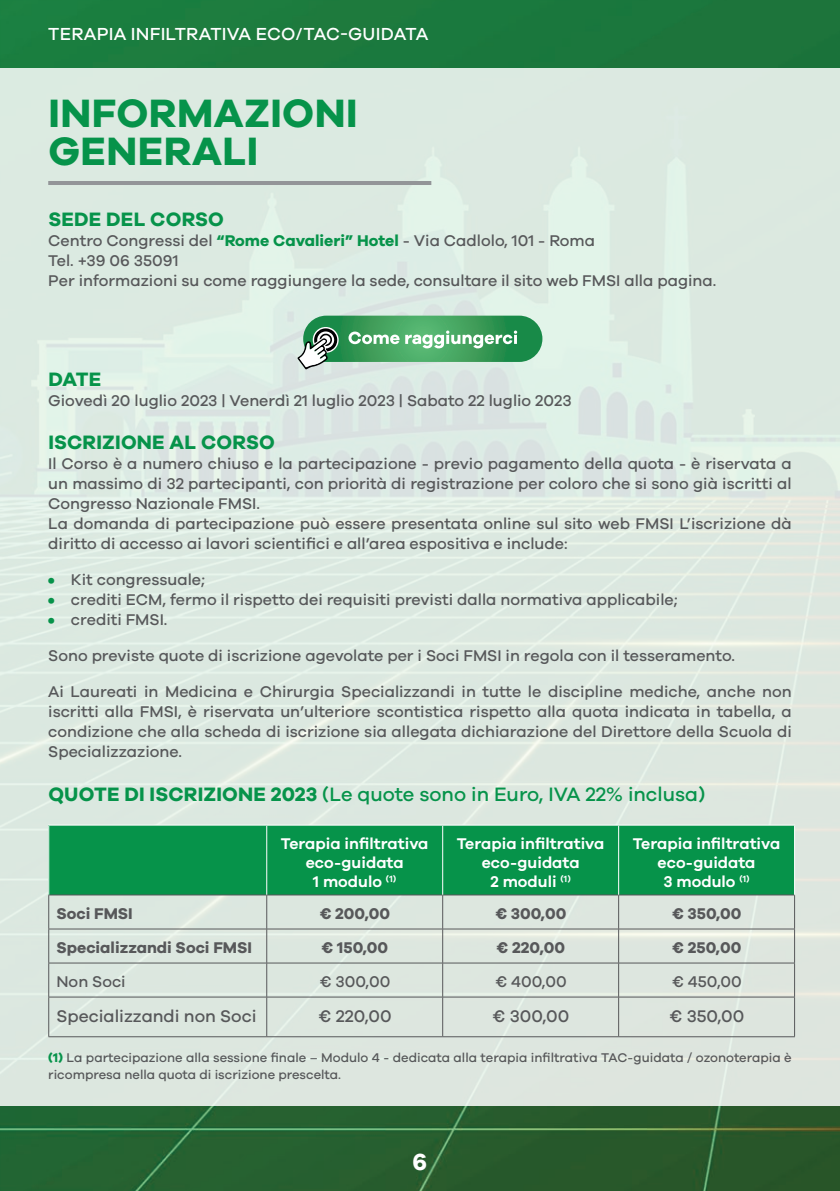
<style>
.page{position:relative;width:840px;height:1191px;background:#fff}
.page>*{position:absolute;margin:0;border:0;box-sizing:border-box;transform-origin:0 0}
.t1{font:700 40.8px/38px "Galano Grotesque";letter-spacing:.01em;color:#06934a}
.t2{font:700 24px "Galano Grotesque";color:#fff}
.t3{font:500 20px "Galano Grotesque";color:#06934a}
.t4{font:700 20px "Galano Grotesque";letter-spacing:.01em;color:#06934a}
.t5{font:500 18px "Galano Grotesque";letter-spacing:.01em;color:#fff}
.t6{font:500 17.4px "Galano Grotesque";color:#57585a}
.t7{font:500 16px/20px "Galano Grotesque";color:#57585a}
.t8{font:600 16px/19.2px "Galano Grotesque";color:#fff;text-align:center}
.t9{font:700 16px "Galano Grotesque";color:#57585a}
.t10{font:500 13px/17px "Galano Grotesque";color:#57585a}
.s1{font-weight:700;color:#06934a}
.s2{font-weight:900;color:#06934a}
.s3{font-weight:700}
</style>
<div class="page">
<img style="left:0;top:0;width:839px;height:1191px">
<div style="left:0;top:68px;width:839px;height:1038px;background:#dce8e0"></div>
<hr style="left:48px;top:181px;width:383px;height:4px;background:#939598">
<div style="left:49px;top:825px;width:217px;height:70px;background:#06934a"></div>
<div style="left:267px;top:825px;width:526px;height:69px;background:#06934a"></div>
<hr style="left:48px;top:894px;width:218px;height:1px;background:#57585a">
<hr style="left:48px;top:895px;width:1px;height:33px;background:#57585a">
<hr style="left:266px;top:894px;width:176px;height:1px;background:#57585a">
<hr style="left:266px;top:895px;width:1px;height:33px;background:#57585a">
<hr style="left:442px;top:894px;width:176px;height:1px;background:#57585a">
<hr style="left:442px;top:895px;width:1px;height:33px;background:#57585a">
<hr style="left:618px;top:894px;width:176px;height:1px;background:#57585a">
<hr style="left:618px;top:895px;width:1px;height:33px;background:#57585a">
<hr style="left:793px;top:895px;width:1px;height:33px;background:#57585a">
<hr style="left:48px;top:928px;width:218px;height:1px;background:#57585a">
<hr style="left:48px;top:929px;width:1px;height:33px;background:#57585a">
<hr style="left:266px;top:928px;width:176px;height:1px;background:#57585a">
<hr style="left:266px;top:929px;width:1px;height:33px;background:#57585a">
<hr style="left:442px;top:928px;width:176px;height:1px;background:#57585a">
<hr style="left:442px;top:929px;width:1px;height:33px;background:#57585a">
<hr style="left:618px;top:928px;width:176px;height:1px;background:#57585a">
<hr style="left:618px;top:929px;width:1px;height:33px;background:#57585a">
<hr style="left:793px;top:929px;width:1px;height:33px;background:#57585a">
<hr style="left:48px;top:962px;width:218px;height:1px;background:#57585a">
<hr style="left:48px;top:963px;width:1px;height:33px;background:#57585a">
<hr style="left:266px;top:962px;width:176px;height:1px;background:#57585a">
<hr style="left:266px;top:963px;width:1px;height:33px;background:#57585a">
<hr style="left:442px;top:962px;width:176px;height:1px;background:#57585a">
<hr style="left:442px;top:963px;width:1px;height:33px;background:#57585a">
<hr style="left:618px;top:962px;width:176px;height:1px;background:#57585a">
<hr style="left:618px;top:963px;width:1px;height:33px;background:#57585a">
<hr style="left:793px;top:963px;width:1px;height:33px;background:#57585a">
<hr style="left:48px;top:996px;width:218px;height:1px;background:#57585a">
<hr style="left:48px;top:997px;width:1px;height:39px;background:#57585a">
<hr style="left:266px;top:996px;width:176px;height:1px;background:#57585a">
<hr style="left:266px;top:997px;width:1px;height:39px;background:#57585a">
<hr style="left:442px;top:996px;width:176px;height:1px;background:#57585a">
<hr style="left:442px;top:997px;width:1px;height:39px;background:#57585a">
<hr style="left:618px;top:996px;width:176px;height:1px;background:#57585a">
<hr style="left:618px;top:997px;width:1px;height:39px;background:#57585a">
<hr style="left:793px;top:997px;width:1px;height:39px;background:#57585a">
<hr style="left:48px;top:1036px;width:218px;height:1px;background:#57585a">
<hr style="left:266px;top:1036px;width:176px;height:1px;background:#57585a">
<hr style="left:442px;top:1036px;width:176px;height:1px;background:#57585a">
<hr style="left:618px;top:1036px;width:176px;height:1px;background:#57585a">
<hr style="left:48px;top:824px;width:218px;height:1px;background:#fff">
<hr style="left:48px;top:825px;width:1px;height:69px;background:#fff">
<hr style="left:266px;top:824px;width:176px;height:1px;background:#fff">
<hr style="left:266px;top:825px;width:1px;height:69px;background:#fff">
<hr style="left:442px;top:824px;width:176px;height:1px;background:#fff">
<hr style="left:442px;top:825px;width:1px;height:69px;background:#fff">
<hr style="left:618px;top:824px;width:176px;height:1px;background:#fff">
<hr style="left:617px;top:825px;width:1px;height:69px;background:#fff">
<hr style="left:793px;top:825px;width:1px;height:69px;background:#fff">
<svg style="left:303px;top:316px;width:239px;height:46px;background:#369b58"></svg>
<svg style="left:348px;top:331px;width:51px;height:13px"></svg>
<svg style="left:405px;top:330px;width:112px;height:18px;background:#84c498"></svg>
<svg style="left:312px;top:327px;width:26px;height:26px"></svg>
<svg style="left:297px;top:328px;width:40px;height:41px"></svg>
<p class="t5" style="left:48px;top:23px;width:381px">TERAPIA INFILTRATIVA ECO/TAC-GUIDATA</p>
<h1 class="t1" style="left:48px;top:93px;width:310px">INFORMAZIONI<br>GENERALI</h1>
<p class="t4" style="left:48px;top:207px;width:177px">SEDE DEL CORSO</p>
<p class="t7" style="left:48px;top:230px;width:669px">Centro Congressi del <span class="s1">“Rome Cavalieri” Hotel</span> - Via Cadlolo, 101 - Roma<br>Tel. +39 06 35091<br>Per informazioni su come raggiungere la sede, consultare il sito web FMSI alla pagina.</p>
<p class="t4" style="left:48px;top:367px;width:55px">DATE</p>
<p class="t7" style="left:48px;top:390px;width:524px">Giovedì 20 luglio 2023 | Venerdì 21 luglio 2023 | Sabato 22 luglio 2023</p>
<p class="t4" style="left:48px;top:430px;width:228px">ISCRIZIONE AL CORSO</p>
<p class="t7" style="left:48px;top:453px;width:744px">Il Corso è a numero chiuso e la partecipazione - previo pagamento della quota - è riservata a un massimo di 32 partecipanti, con priorità di registrazione per coloro che si sono già iscritti al Congresso Nazionale FMSI.<br>La domanda di partecipazione può essere presentata online sul sito web FMSI L’iscrizione dà diritto di accesso ai lavori scientifici e all’area espositiva e include:</p>
<p class="t7" style="left:48px;top:569px;width:158px"><span class="s2">•</span> Kit congressuale;</p>
<p class="t7" style="left:48px;top:589px;width:630px"><span class="s2">•</span> crediti ECM, fermo il rispetto dei requisiti previsti dalla normativa applicabile;</p>
<p class="t7" style="left:48px;top:609px;width:121px"><span class="s2">•</span> crediti FMSI.</p>
<p class="t7" style="left:48px;top:645px;width:688px">Sono previste quote di iscrizione agevolate per i Soci FMSI in regola con il tesseramento.</p>
<p class="t7" style="left:48px;top:681px;width:744px;text-align:justify">Ai Laureati in Medicina e Chirurgia Specializzandi in tutte le discipline mediche, anche non iscritti alla FMSI, è riservata un’ulteriore scontistica rispetto alla quota indicata in tabella, a condizione che alla scheda di iscrizione sia allegata dichiarazione del Direttore della Scuola di Specializzazione.</p>
<p class="t3" style="left:48px;top:782px;width:658px"><span class="s3">QUOTE DI ISCRIZIONE 2023</span> (Le quote sono in Euro, IVA 22% inclusa)</p>
<p class="t8" style="left:281px;top:833px;width:149px">Terapia infiltrativa eco-guidata<br>1 modulo <sup>(1)</sup></p>
<p class="t8" style="left:456px;top:833px;width:149px">Terapia infiltrativa eco-guidata<br>2 moduli <sup>(1)</sup></p>
<p class="t8" style="left:632px;top:833px;width:149px">Terapia infiltrativa eco-guidata<br>3 modulo <sup>(1)</sup></p>
<p class="t9" style="left:56px;top:903px;width:78px">Soci FMSI</p>
<p class="t9" style="left:319px;top:903px;width:72px">€ 200,00</p>
<p class="t9" style="left:494px;top:903px;width:73px">€ 300,00</p>
<p class="t9" style="left:671px;top:903px;width:71px">€ 350,00</p>
<p class="t9" style="left:56px;top:937px;width:197px">Specializzandi Soci FMSI</p>
<p class="t9" style="left:321px;top:937px;width:68px">€ 150,00</p>
<p class="t9" style="left:496px;top:937px;width:70px">€ 220,00</p>
<p class="t9" style="left:671px;top:937px;width:71px">€ 250,00</p>
<p class="t7" style="left:56px;top:971px;width:71px">Non Soci</p>
<p class="t7" style="left:319px;top:971px;width:73px">€ 300,00</p>
<p class="t7" style="left:494px;top:971px;width:73px">€ 400,00</p>
<p class="t7" style="left:671px;top:971px;width:72px">€ 450,00</p>
<p class="t6" style="left:56px;top:1005px;width:201px">Specializzandi non Soci</p>
<p class="t6" style="left:317px;top:1005px;width:75px">€ 220,00</p>
<p class="t6" style="left:491px;top:1005px;width:79px">€ 300,00</p>
<p class="t6" style="left:668px;top:1005px;width:77px">€ 350,00</p>
<p class="t10" style="left:48px;top:1049px;width:744px"><span class="s1">(1)</span> La partecipazione alla sessione finale – Modulo 4 - dedicata alla terapia infiltrativa TAC-guidata / ozonoterapia è ricompresa nella quota di iscrizione prescelta.</p>
<h2 class="t2" style="left:412px;top:1146px;width:16px">6</h2>
</div>
